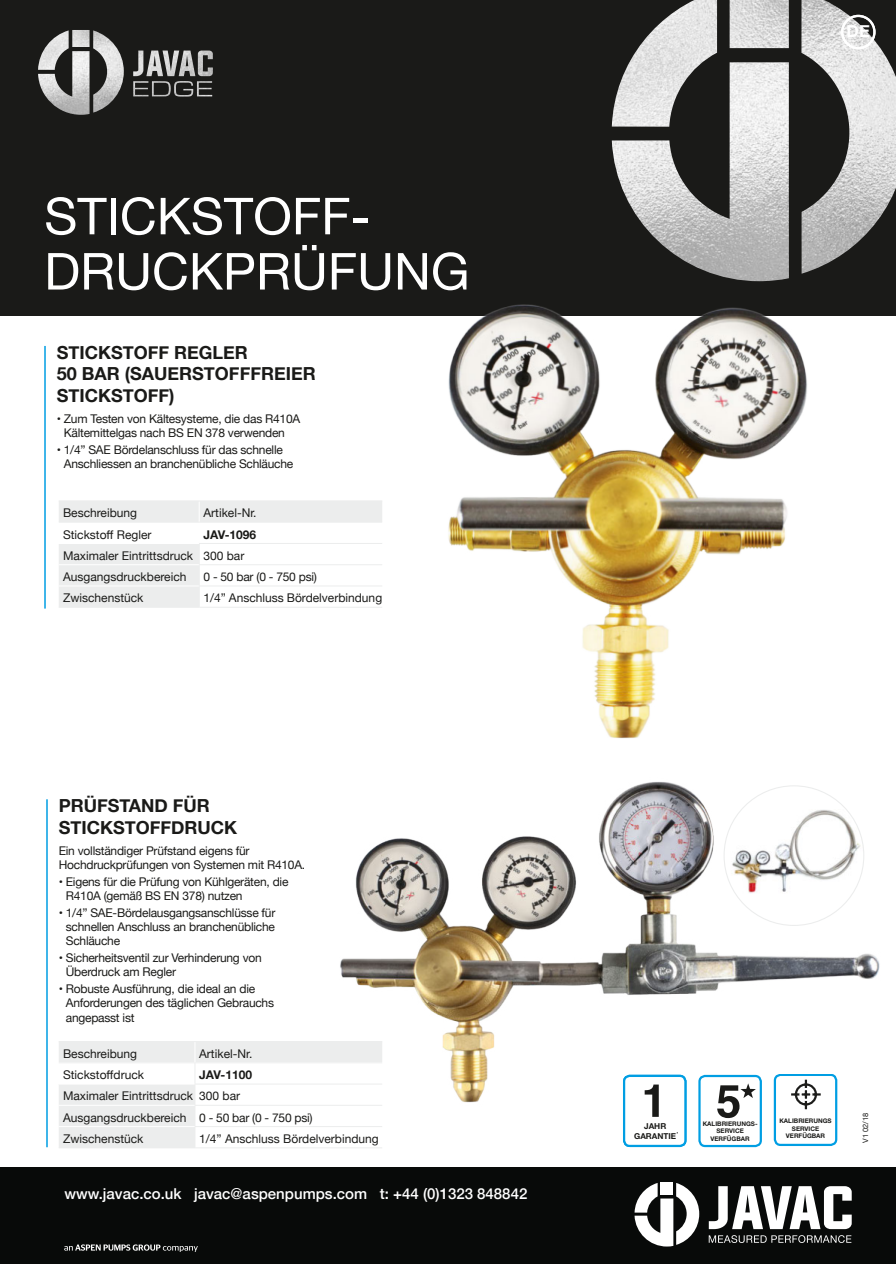
<style>
.page{position:relative;width:896px;height:1264px;background:#fff}
.page>*{position:absolute;margin:0;border:0;box-sizing:border-box;transform-origin:0 0}
.t1{font:51px/55.2px "Helvetica Neue";color:#fff}
.t2{font:700 18px/21.6px "Helvetica Neue";color:#1a1a18}
.t3{font:700 16.8px "Helvetica Neue";color:#fff}
.t4{font:500 15px "Helvetica Neue";color:#fff}
.t5{font:12px/14.4px "Helvetica Neue";letter-spacing:-.02em;color:#1a1a18}
.t6{font:12px "Helvetica Neue";color:#1a1a18}
.t7{font:700 12px "Helvetica Neue";color:#1a1a18}
.t8{font:700 8.1px/9.1px "Helvetica Neue";color:#1a1a18;text-align:center}
.t9{font:7.5px "Helvetica Neue";color:#1a1a18}
.t10{font:700 6.3px/7.5px "Helvetica Neue";color:#1a1a18;text-align:center}
</style>
<div class="page">
<img style="left:340px;top:782px;width:540px;height:341px">
<div style="left:0;top:0;width:895px;height:316px;background:#1a1a18"></div>
<img style="left:611px;top:0;width:284px;height:261px">
<img style="left:38px;top:30px;width:175px;height:85px">
<div style="left:0;top:1167px;width:895px;height:97px;background:#080a09"></div>
<div style="left:660px;top:1182px;width:13px;height:13px;background:#fff"></div>
<svg style="left:634px;top:1183px;width:65px;height:63px"></svg>
<svg style="left:708px;top:1186px;width:143px;height:43px"></svg>
<svg style="left:708px;top:1235px;width:143px;height:8px"></svg>
<svg style="left:64px;top:1244px;width:134px;height:8px"></svg>
<img style="left:448px;top:261px;width:383px;height:477px">
<hr style="left:44px;top:346px;width:2px;height:262px;background:#009ee3">
<hr style="left:46px;top:799px;width:2px;height:348px;background:#009ee3">
<div style="left:723px;top:786px;width:140px;height:139px;background:#fff;border-radius:50%"></div>
<img style="left:730px;top:809px;width:133px;height:88px">
<div style="left:840px;top:15px;width:35px;height:34px;border:2px solid #fff;border-radius:50%"></div>
<hr style="left:199px;top:607px;width:183px;height:1px;background:#eceded">
<svg style="left:59px;top:501px;width:323px;height:106px"></svg>
<hr style="left:59px;top:500px;width:140px;height:1px;background:#eceded">
<hr style="left:199px;top:500px;width:183px;height:1px;background:#eceded">
<hr style="left:199px;top:522px;width:183px;height:1px;background:#eceded">
<hr style="left:59px;top:543px;width:140px;height:1px;background:#fff">
<hr style="left:59px;top:564px;width:140px;height:1px;background:#fff">
<hr style="left:59px;top:585px;width:140px;height:1px;background:#fff">
<hr style="left:59px;top:607px;width:140px;height:1px;background:#eceded">
<svg style="left:59px;top:1042px;width:323px;height:106px"></svg>
<hr style="left:59px;top:1041px;width:136px;height:1px;background:#eceded">
<hr style="left:195px;top:1041px;width:187px;height:1px;background:#eceded">
<hr style="left:195px;top:1062px;width:187px;height:1px;background:#eceded">
<hr style="left:59px;top:1083px;width:135px;height:1px;background:#fff">
<hr style="left:59px;top:1105px;width:135px;height:1px;background:#fff">
<hr style="left:59px;top:1126px;width:135px;height:1px;background:#fff">
<hr style="left:59px;top:1147px;width:136px;height:1px;background:#eceded">
<div style="left:623px;top:1076px;width:62px;height:70px;background:#fff;border-radius:6px"></div>
<div style="left:622px;top:1074px;width:64px;height:73px;border:2px solid #009ee3;border-radius:6px"></div>
<svg style="left:644px;top:1084px;width:14px;height:33px"></svg>
<div style="left:699px;top:1076px;width:61px;height:70px;background:#fff;border-radius:6px"></div>
<div style="left:698px;top:1075px;width:63px;height:72px;border:2px solid #009ee3;border-radius:6px"></div>
<svg style="left:717px;top:1083px;width:38px;height:35px"></svg>
<div style="left:774px;top:1075px;width:61px;height:70px;background:#fff;border-radius:6px"></div>
<div style="left:773px;top:1074px;width:64px;height:72px;border:2px solid #009ee3;border-radius:6px"></div>
<svg style="left:791px;top:1079px;width:30px;height:31px"></svg>
<div style="left:799px;top:1088px;width:13px;height:13px;border:2px solid #fff;border-radius:50%"></div>
<p class="t1" style="left:44px;top:191px;width:426px">STICKSTOFF-<br>DRUCKPRÜFUNG</p>
<p class="t2" style="left:57px;top:342px;width:260px">STICKSTOFF REGLER<br>50 BAR (SAUERSTOFFFREIER<br>STICKSTOFF)</p>
<p class="t5" style="left:64px;top:412px;width:238px;text-indent:-7px">• Zum Testen von Kältesysteme, die das R410A<br>Kältemittelgas nach BS EN 378 verwenden</p>
<p class="t5" style="left:64px;top:443px;width:231px;text-indent:-7px">• 1/4” SAE Bördelanschluss für das schnelle<br>Anschliessen an branchenübliche Schläuche</p>
<p class="t6" style="left:63px;top:504px;width:76px">Beschreibung</p>
<p class="t6" style="left:203px;top:504px;width:55px">Artikel-Nr.</p>
<p class="t6" style="left:63px;top:525px;width:90px">Stickstoff Regler</p>
<p class="t7" style="left:203px;top:525px;width:54px">JAV-1096</p>
<p class="t6" style="left:63px;top:547px;width:132px">Maximaler Eintrittsdruck</p>
<p class="t5" style="left:203px;top:549px;width:42px">300 bar</p>
<p class="t6" style="left:63px;top:568px;width:125px">Ausgangsdruckbereich</p>
<p class="t5" style="left:203px;top:570px;width:115px">0 - 50 bar (0 - 750 psi)</p>
<p class="t6" style="left:63px;top:589px;width:82px">Zwischenstück</p>
<p class="t6" style="left:203px;top:589px;width:180px">1/4” Anschluss Bördelverbindung</p>
<p class="t2" style="left:59px;top:795px;width:180px">PRÜFSTAND FÜR<br>STICKSTOFFDRUCK</p>
<p class="t5" style="left:59px;top:844px;width:248px">Ein vollständiger Prüfstand eigens für<br>Hochdruckprüfungen von Systemen mit R410A.</p>
<p class="t5" style="left:66px;top:875px;width:224px;text-indent:-7px">• Eigens für die Prüfung von Kühlgeräten, die<br>R410A (gemäß BS EN 378) nutzen</p>
<p class="t5" style="left:66px;top:906px;width:211px;text-align:justify;text-indent:-7px">• 1/4” SAE-Bördelausgangsanschlüsse für schnellen Anschluss an branchenübliche Schläuche</p>
<p class="t5" style="left:66px;top:951px;width:197px;text-indent:-7px">• Sicherheitsventil zur Verhinderung von<br>Überdruck am Regler</p>
<p class="t5" style="left:66px;top:982px;width:210px;text-indent:-7px">• Robuste Ausführung, die ideal an die<br>Anforderungen des täglichen Gebrauchs angepasst ist</p>
<p class="t6" style="left:63px;top:1045px;width:76px">Beschreibung</p>
<p class="t6" style="left:199px;top:1045px;width:55px">Artikel-Nr.</p>
<p class="t6" style="left:63px;top:1066px;width:82px">Stickstoffdruck</p>
<p class="t7" style="left:199px;top:1065px;width:54px">JAV-1100</p>
<p class="t6" style="left:63px;top:1087px;width:132px">Maximaler Eintrittsdruck</p>
<p class="t5" style="left:199px;top:1089px;width:42px">300 bar</p>
<p class="t6" style="left:63px;top:1108px;width:125px">Ausgangsdruckbereich</p>
<p class="t5" style="left:199px;top:1111px;width:115px">0 - 50 bar (0 - 750 psi)</p>
<p class="t6" style="left:63px;top:1130px;width:82px">Zwischenstück</p>
<p class="t6" style="left:199px;top:1130px;width:181px">1/4” Anschluss Bördelverbindung</p>
<p class="t4" style="left:64px;top:1181px;width:464px">www.javac.co.uk javac@aspenpumps.com t: +44 (0)1323 848842</p>
<p class="t3" style="left:846px;top:18px;width:25px">DE</p>
<p class="t8" style="left:634px;top:1122px;width:44px">JAHR<br>GARANTIE</p>
<p class="t10" style="left:702px;top:1120px;width:56px">KALIBRIERUNGS-<br>SERVICE<br>VERFÜGBAR</p>
<p class="t10" style="left:779px;top:1117px;width:54px">KALIBRIERUNGS<br>SERVICE<br>VERFÜGBAR</p>
<p class="t9" style="left:859px;top:1143px;width:32px;rotate:-90deg">V1 02/18</p>
</div>
